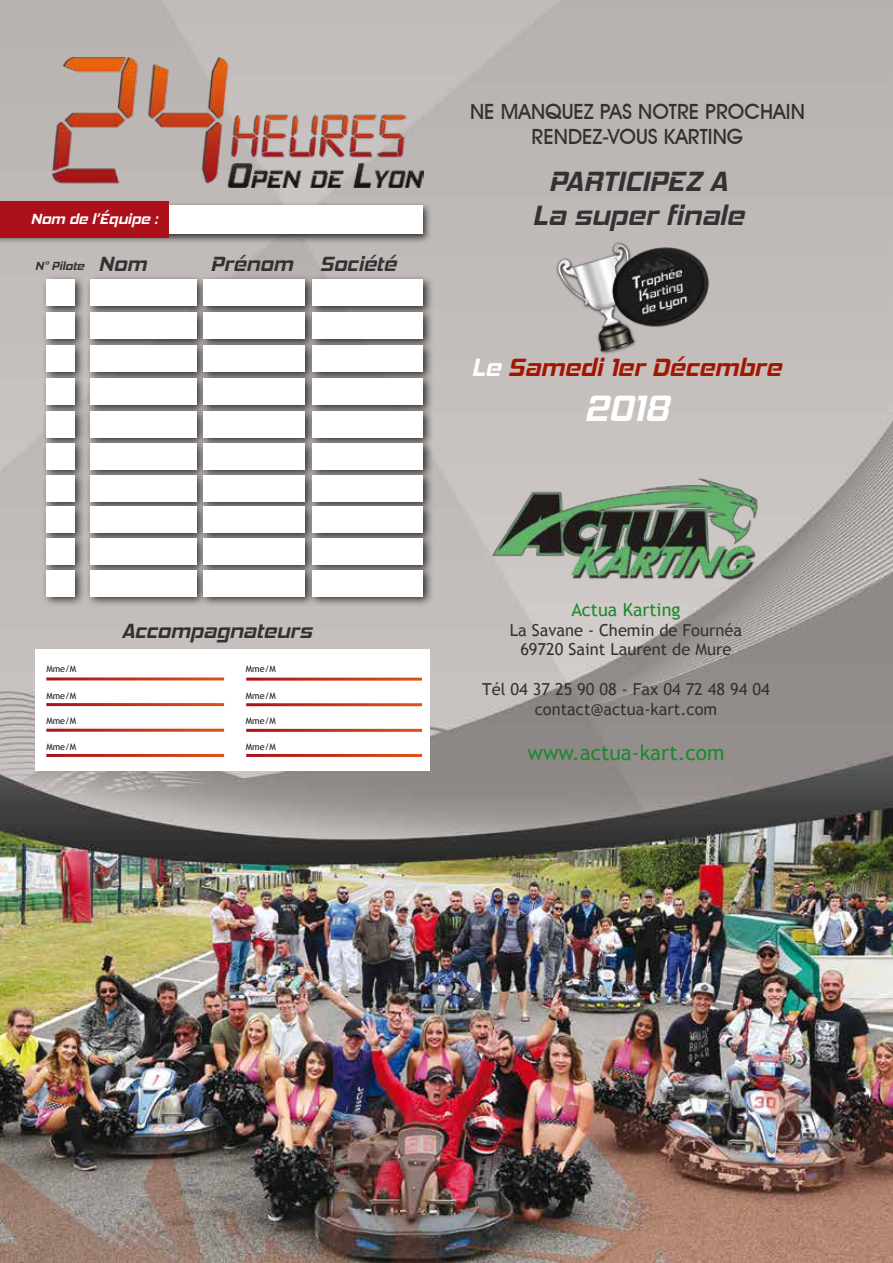
<style>
.page{position:relative;width:893px;height:1263px;background:#fff}
.page>*{position:absolute;margin:0;border:0;box-sizing:border-box;transform-origin:0 0}
.t1{font:italic 700 37.5px "Hemi Head Rg";color:#fff}
.t2{font:italic 700 28.5px/34.2px "Hemi Head Rg";color:#333232;text-align:center}
.t3{font:italic 700 25.5px "Hemi Head Rg";color:#a41500}
.t4{font:500 21px/25.2px "Avant Garde IT Cby BT";color:#333232;text-align:center}
.t5{font:italic 700 21px "Hemi Head Rg";color:#333232}
.t6{font:21px "Trebuchet MS";color:#1d892e}
.t7{font:18px "Trebuchet MS";color:#1d892e}
.t8{font:16.5px/19.8px "Trebuchet MS";color:#333232;text-align:center}
.t9{font:italic 700 15px "Hemi Head Rg";color:#fff}
.t10{font:italic 700 12px "Hemi Head Rg";color:#333232}
.t11{font:9px "Trebuchet MS";color:#1a171c}
.s1{font-size:21px}
.s2{color:#fff}
</style>
<div class="page">
<img style="left:0;top:0;width:893px;height:1263px">
<div style="left:42px;top:274px;width:44px;height:43px;background:#000;opacity:.75"></div>
<div style="left:47px;top:279px;width:28px;height:27px;background:#fff"></div>
<div style="left:42px;top:307px;width:44px;height:43px;background:#000;opacity:.75"></div>
<div style="left:47px;top:313px;width:28px;height:26px;background:#fff"></div>
<div style="left:42px;top:340px;width:44px;height:43px;background:#000;opacity:.75"></div>
<div style="left:47px;top:345px;width:28px;height:27px;background:#fff"></div>
<div style="left:42px;top:373px;width:44px;height:43px;background:#000;opacity:.75"></div>
<div style="left:47px;top:378px;width:28px;height:27px;background:#fff"></div>
<div style="left:42px;top:406px;width:44px;height:42px;background:#000;opacity:.75"></div>
<div style="left:47px;top:411px;width:28px;height:26px;background:#fff"></div>
<div style="left:42px;top:438px;width:44px;height:42px;background:#000;opacity:.75"></div>
<div style="left:47px;top:443px;width:28px;height:26px;background:#fff"></div>
<div style="left:42px;top:470px;width:44px;height:43px;background:#000;opacity:.75"></div>
<div style="left:47px;top:475px;width:28px;height:27px;background:#fff"></div>
<div style="left:42px;top:501px;width:44px;height:43px;background:#000;opacity:.75"></div>
<div style="left:47px;top:507px;width:28px;height:26px;background:#fff"></div>
<div style="left:42px;top:533px;width:44px;height:42px;background:#000;opacity:.75"></div>
<div style="left:47px;top:538px;width:28px;height:26px;background:#fff"></div>
<div style="left:42px;top:565px;width:44px;height:42px;background:#000;opacity:.75"></div>
<div style="left:47px;top:570px;width:28px;height:26px;background:#fff"></div>
<div style="left:85px;top:274px;width:123px;height:43px;background:#000;opacity:.75"></div>
<div style="left:90px;top:279px;width:107px;height:27px;background:#fff"></div>
<div style="left:85px;top:307px;width:123px;height:43px;background:#000;opacity:.75"></div>
<div style="left:90px;top:313px;width:107px;height:26px;background:#fff"></div>
<div style="left:85px;top:340px;width:123px;height:43px;background:#000;opacity:.75"></div>
<div style="left:90px;top:345px;width:107px;height:27px;background:#fff"></div>
<div style="left:85px;top:373px;width:123px;height:43px;background:#000;opacity:.75"></div>
<div style="left:90px;top:378px;width:107px;height:27px;background:#fff"></div>
<div style="left:85px;top:406px;width:123px;height:42px;background:#000;opacity:.75"></div>
<div style="left:90px;top:411px;width:107px;height:26px;background:#fff"></div>
<div style="left:85px;top:438px;width:123px;height:42px;background:#000;opacity:.75"></div>
<div style="left:90px;top:443px;width:107px;height:26px;background:#fff"></div>
<div style="left:85px;top:470px;width:123px;height:43px;background:#000;opacity:.75"></div>
<div style="left:90px;top:475px;width:107px;height:27px;background:#fff"></div>
<div style="left:85px;top:501px;width:123px;height:43px;background:#000;opacity:.75"></div>
<div style="left:90px;top:507px;width:107px;height:26px;background:#fff"></div>
<div style="left:85px;top:533px;width:123px;height:42px;background:#000;opacity:.75"></div>
<div style="left:90px;top:538px;width:107px;height:26px;background:#fff"></div>
<div style="left:85px;top:565px;width:123px;height:42px;background:#000;opacity:.75"></div>
<div style="left:90px;top:570px;width:107px;height:26px;background:#fff"></div>
<div style="left:198px;top:274px;width:118px;height:43px;background:#000;opacity:.75"></div>
<div style="left:203px;top:279px;width:102px;height:27px;background:#fff"></div>
<div style="left:198px;top:307px;width:118px;height:43px;background:#000;opacity:.75"></div>
<div style="left:203px;top:313px;width:102px;height:26px;background:#fff"></div>
<div style="left:198px;top:340px;width:118px;height:43px;background:#000;opacity:.75"></div>
<div style="left:203px;top:345px;width:102px;height:27px;background:#fff"></div>
<div style="left:198px;top:373px;width:118px;height:43px;background:#000;opacity:.75"></div>
<div style="left:203px;top:378px;width:102px;height:27px;background:#fff"></div>
<div style="left:198px;top:406px;width:118px;height:42px;background:#000;opacity:.75"></div>
<div style="left:203px;top:411px;width:102px;height:26px;background:#fff"></div>
<div style="left:198px;top:438px;width:118px;height:42px;background:#000;opacity:.75"></div>
<div style="left:203px;top:443px;width:102px;height:26px;background:#fff"></div>
<div style="left:198px;top:470px;width:118px;height:43px;background:#000;opacity:.75"></div>
<div style="left:203px;top:475px;width:102px;height:27px;background:#fff"></div>
<div style="left:198px;top:501px;width:118px;height:43px;background:#000;opacity:.75"></div>
<div style="left:203px;top:507px;width:102px;height:26px;background:#fff"></div>
<div style="left:198px;top:533px;width:118px;height:42px;background:#000;opacity:.75"></div>
<div style="left:203px;top:538px;width:102px;height:26px;background:#fff"></div>
<div style="left:198px;top:565px;width:118px;height:42px;background:#000;opacity:.75"></div>
<div style="left:203px;top:570px;width:102px;height:26px;background:#fff"></div>
<div style="left:307px;top:274px;width:127px;height:43px;background:#000;opacity:.75"></div>
<div style="left:313px;top:279px;width:110px;height:27px;background:#fff"></div>
<div style="left:307px;top:307px;width:127px;height:43px;background:#000;opacity:.75"></div>
<div style="left:313px;top:313px;width:110px;height:26px;background:#fff"></div>
<div style="left:307px;top:340px;width:127px;height:43px;background:#000;opacity:.75"></div>
<div style="left:313px;top:345px;width:110px;height:27px;background:#fff"></div>
<div style="left:307px;top:373px;width:127px;height:43px;background:#000;opacity:.75"></div>
<div style="left:313px;top:378px;width:110px;height:27px;background:#fff"></div>
<div style="left:307px;top:406px;width:127px;height:42px;background:#000;opacity:.75"></div>
<div style="left:313px;top:411px;width:110px;height:26px;background:#fff"></div>
<div style="left:307px;top:438px;width:127px;height:42px;background:#000;opacity:.75"></div>
<div style="left:313px;top:443px;width:110px;height:26px;background:#fff"></div>
<div style="left:307px;top:470px;width:127px;height:43px;background:#000;opacity:.75"></div>
<div style="left:313px;top:475px;width:110px;height:27px;background:#fff"></div>
<div style="left:307px;top:501px;width:127px;height:43px;background:#000;opacity:.75"></div>
<div style="left:313px;top:507px;width:110px;height:26px;background:#fff"></div>
<div style="left:307px;top:533px;width:127px;height:42px;background:#000;opacity:.75"></div>
<div style="left:313px;top:538px;width:110px;height:26px;background:#fff"></div>
<div style="left:307px;top:565px;width:127px;height:42px;background:#000;opacity:.75"></div>
<div style="left:313px;top:570px;width:110px;height:26px;background:#fff"></div>
<div style="left:0;top:201px;width:432px;height:43px;background:#000;opacity:.75"></div>
<div style="left:0;top:206px;width:422px;height:28px;background:#fff"></div>
<div style="left:0;top:202px;width:168px;height:36px;background:#ac111b"></div>
<img style="left:480px;top:469px;width:293px;height:118px">
<div style="left:35px;top:650px;width:394px;height:121px;background:#fff"></div>
<img style="left:53px;top:57px;width:370px;height:131px">
<img style="left:535px;top:185px;width:214px;height:170px">
<p class="t9" style="left:31px;top:210px;width:129px">Nom de l’Équipe :</p>
<p class="t10" style="left:35px;top:258px;width:113px">N° Pilote <span class="s1">Nom</span></p>
<p class="t5" style="left:210px;top:251px;width:84px">Prénom</p>
<p class="t5" style="left:320px;top:251px;width:78px">Société</p>
<p class="t5" style="left:121px;top:618px;width:192px">Accompagnateurs</p>
<p class="t11" style="left:46px;top:663px;width:31px">Mme/M</p>
<p class="t11" style="left:246px;top:663px;width:31px">Mme/M</p>
<p class="t11" style="left:46px;top:690px;width:31px">Mme/M</p>
<p class="t11" style="left:246px;top:690px;width:31px">Mme/M</p>
<p class="t11" style="left:46px;top:716px;width:31px">Mme/M</p>
<p class="t11" style="left:246px;top:716px;width:31px">Mme/M</p>
<p class="t11" style="left:46px;top:741px;width:31px">Mme/M</p>
<p class="t11" style="left:246px;top:741px;width:31px">Mme/M</p>
<p class="t4" style="left:470px;top:98px;width:336px">NE MANQUEZ PAS NOTRE PROCHAIN<br>RENDEZ-VOUS KARTING</p>
<h2 class="t2" style="left:532px;top:164px;width:213px">PARTICIPEZ A<br>La super finale</h2>
<h3 class="t3" style="left:471px;top:352px;width:312px"><span class="s2">Le</span> Samedi 1er Décembre</h3>
<h1 class="t1" style="left:584px;top:386px;width:86px">2018</h1>
<p class="t7" style="left:571px;top:599px;width:111px">Actua Karting</p>
<p class="t8" style="left:510px;top:620px;width:234px">La Savane - Chemin de Fournéa<br>69720 Saint Laurent de Mure</p>
<p class="t8" style="left:482px;top:679px;width:289px">Tél 04 37 25 90 08 - Fax 04 72 48 94 04 contact@actua-kart.com</p>
<p class="t6" style="left:527px;top:740px;width:199px">www.actua-kart.com</p>
</div>
